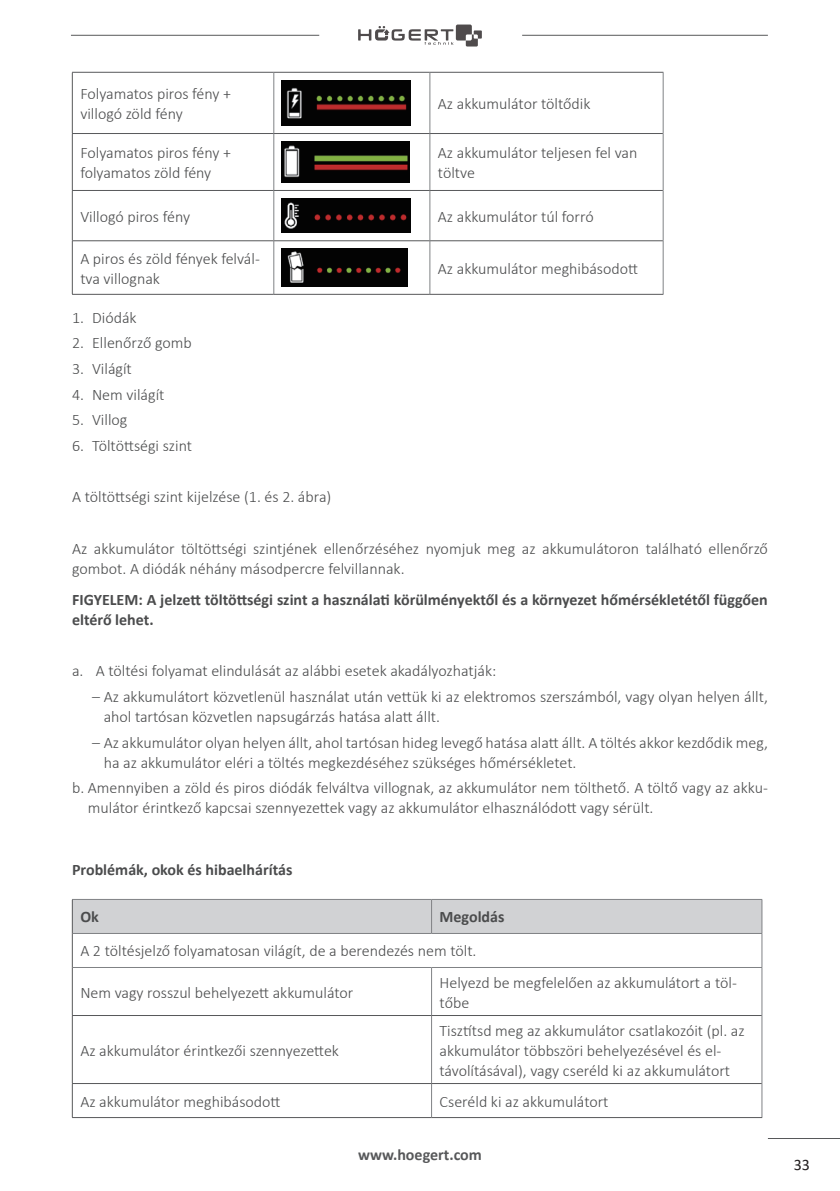
<style>
.page{position:relative;width:840px;height:1191px;background:#fff}
.page>*{position:absolute;margin:0;border:0;box-sizing:border-box;transform-origin:0 0}
.t1{font:300 16px/20px "Calibri";color:#4b4c4d}
.t2{font:700 16px/20px "Calibri";color:#4b4c4d}
.t3{font:700 16px "Calibri";color:#57585a}
.t4{font:16px "Calibri";color:#231f20}
</style>
<div class="page">
<hr style="left:767px;top:1138px;width:72px;height:1px;background:#57585a">
<hr style="left:522px;top:35px;width:245px;height:1px;background:#57585a">
<hr style="left:71px;top:35px;width:248px;height:1px;background:#57585a">
<svg style="left:358px;top:25px;width:123px;height:22px"></svg>
<hr style="left:72px;top:72px;width:202px;height:1px;background:#57585a">
<hr style="left:72px;top:73px;width:1px;height:60px;background:#57585a">
<hr style="left:274px;top:72px;width:155px;height:1px;background:#57585a">
<hr style="left:429px;top:72px;width:234px;height:1px;background:#57585a">
<hr style="left:72px;top:133px;width:202px;height:1px;background:#57585a">
<hr style="left:72px;top:134px;width:1px;height:56px;background:#57585a">
<hr style="left:274px;top:133px;width:155px;height:1px;background:#57585a">
<hr style="left:429px;top:133px;width:233px;height:1px;background:#57585a">
<hr style="left:72px;top:190px;width:202px;height:1px;background:#57585a">
<hr style="left:72px;top:191px;width:1px;height:49px;background:#57585a">
<hr style="left:274px;top:190px;width:155px;height:1px;background:#57585a">
<hr style="left:429px;top:190px;width:233px;height:1px;background:#57585a">
<hr style="left:72px;top:240px;width:202px;height:1px;background:#57585a">
<hr style="left:72px;top:241px;width:1px;height:53px;background:#57585a">
<hr style="left:274px;top:240px;width:155px;height:1px;background:#57585a">
<hr style="left:429px;top:240px;width:233px;height:1px;background:#57585a">
<hr style="left:72px;top:294px;width:202px;height:1px;background:#57585a">
<hr style="left:274px;top:294px;width:155px;height:1px;background:#57585a">
<hr style="left:429px;top:294px;width:234px;height:1px;background:#57585a">
<hr style="left:273px;top:73px;width:1px;height:60px;background:#808285">
<hr style="left:429px;top:73px;width:1px;height:60px;background:#808285">
<hr style="left:662px;top:73px;width:1px;height:60px;background:#808285">
<hr style="left:273px;top:134px;width:1px;height:56px;background:#808285">
<hr style="left:429px;top:134px;width:1px;height:56px;background:#808285">
<hr style="left:662px;top:133px;width:1px;height:57px;background:#808285">
<hr style="left:273px;top:191px;width:1px;height:49px;background:#808285">
<hr style="left:429px;top:191px;width:1px;height:49px;background:#808285">
<hr style="left:662px;top:190px;width:1px;height:51px;background:#808285">
<hr style="left:273px;top:241px;width:1px;height:53px;background:#808285">
<hr style="left:429px;top:241px;width:1px;height:53px;background:#808285">
<hr style="left:662px;top:241px;width:1px;height:53px;background:#808285">
<img style="left:282px;top:80px;width:128px;height:45px">
<img style="left:282px;top:141px;width:127px;height:41px">
<img style="left:282px;top:198px;width:128px;height:35px">
<img style="left:282px;top:249px;width:125px;height:37px">
<div style="left:73px;top:900px;width:688px;height:33px;background:#d1d2d4"></div>
<hr style="left:72px;top:899px;width:359px;height:1px;background:#808285">
<hr style="left:431px;top:899px;width:330px;height:1px;background:#808285">
<hr style="left:431px;top:899px;width:1px;height:34px;background:#808285">
<hr style="left:761px;top:899px;width:1px;height:34px;background:#808285">
<hr style="left:72px;top:933px;width:359px;height:1px;background:#808285">
<hr style="left:431px;top:933px;width:330px;height:1px;background:#808285">
<hr style="left:761px;top:933px;width:1px;height:34px;background:#808285">
<hr style="left:72px;top:967px;width:359px;height:1px;background:#808285">
<hr style="left:431px;top:967px;width:330px;height:1px;background:#808285">
<hr style="left:431px;top:967px;width:1px;height:48px;background:#808285">
<hr style="left:761px;top:967px;width:1px;height:48px;background:#808285">
<hr style="left:431px;top:1015px;width:1px;height:68px;background:#808285">
<hr style="left:761px;top:1015px;width:1px;height:68px;background:#808285">
<hr style="left:431px;top:1083px;width:1px;height:34px;background:#808285">
<hr style="left:761px;top:1083px;width:1px;height:34px;background:#808285">
<hr style="left:72px;top:899px;width:1px;height:34px;background:#57585a">
<hr style="left:72px;top:933px;width:1px;height:34px;background:#57585a">
<hr style="left:72px;top:967px;width:1px;height:48px;background:#57585a">
<hr style="left:72px;top:1015px;width:359px;height:1px;background:#57585a">
<hr style="left:72px;top:1015px;width:1px;height:68px;background:#57585a">
<hr style="left:431px;top:1015px;width:330px;height:1px;background:#57585a">
<hr style="left:72px;top:1083px;width:359px;height:1px;background:#57585a">
<hr style="left:72px;top:1083px;width:1px;height:34px;background:#57585a">
<hr style="left:431px;top:1083px;width:330px;height:1px;background:#57585a">
<hr style="left:72px;top:1117px;width:359px;height:1px;background:#57585a">
<hr style="left:431px;top:1117px;width:330px;height:1px;background:#57585a">
<p class="t1" style="left:80px;top:83px;width:152px">Folyamatos piros fény + villogó zöld fény</p>
<p class="t1" style="left:437px;top:93px;width:154px">Az akkumulátor töltődik</p>
<p class="t1" style="left:80px;top:142px;width:152px">Folyamatos piros fény + folyamatos zöld fény</p>
<p class="t1" style="left:437px;top:142px;width:201px">Az akkumulátor teljesen fel van töltve</p>
<p class="t1" style="left:80px;top:206px;width:111px">Villogó piros fény</p>
<p class="t1" style="left:437px;top:206px;width:157px">Az akkumulátor túl forró</p>
<p class="t1" style="left:80px;top:248px;width:181px">A piros és zöld fények felvál&shy;tva villognak</p>
<p class="t1" style="left:437px;top:258px;width:202px">Az akkumulátor meghibásodott</p>
<p class="t1" style="left:72px;top:307px;width:66px">1. Diódák</p>
<p class="t1" style="left:72px;top:333px;width:121px">2. Ellenőrző gomb</p>
<p class="t1" style="left:72px;top:358px;width:61px">3. Világít</p>
<p class="t1" style="left:72px;top:384px;width:94px">4. Nem világít</p>
<p class="t1" style="left:72px;top:410px;width:57px">5. Villog</p>
<p class="t1" style="left:72px;top:435px;width:121px">6. Töltöttségi szint</p>
<p class="t1" style="left:72px;top:487px;width:261px">A töltöttségi szint kijelzése (1. és 2. ábra)</p>
<p class="t1" style="left:72px;top:538px;width:697px">Az akkumulátor töltöttségi szintjének ellenőrzéséhez nyomjuk meg az akkumulátoron található ellenőrző gombot. A diódák néhány másodpercre felvillannak.</p>
<p class="t2" style="left:72px;top:589px;width:697px">FIGYELEM: A jelzett töltöttségi szint a használati körülményektől és a környezet hőmérsékletétől függően eltérő lehet.</p>
<p class="t1" style="left:72px;top:661px;width:425px">a. A töltési folyamat elindulását az alábbi esetek akadályozhatják:</p>
<p class="t1" style="left:104px;top:686px;width:665px;text-indent:-12px">– Az akkumulátort közvetlenül használat után vettük ki az elektromos szerszámból, vagy olyan helyen állt, ahol tartósan közvetlen napsugárzás hatása alatt állt.</p>
<p class="t1" style="left:104px;top:732px;width:665px;text-indent:-12px">– Az akkumulátor olyan helyen állt, ahol tartósan hideg levegő hatása alatt állt. A töltés akkor kezdődik meg, ha az akkumulátor eléri a töltés megkezdéséhez szükséges hőmérsékletet.</p>
<p class="t1" style="left:88px;top:778px;width:681px;text-indent:-16px">b. Amennyiben a zöld és piros diódák felváltva villognak, az akkumulátor nem tölthető. A töltő vagy az akku&shy;mulátor érintkező kapcsai szennyezettek vagy az akkumulátor elhasználódott vagy sérült.</p>
<p class="t2" style="left:72px;top:859px;width:222px">Problémák, okok és hibaelhárítás</p>
<p class="t2" style="left:80px;top:906px;width:20px">Ok</p>
<p class="t2" style="left:439px;top:906px;width:66px">Megoldás</p>
<p class="t1" style="left:80px;top:941px;width:397px">A 2 töltésjelző folyamatosan világít, de a berendezés nem tölt.</p>
<p class="t1" style="left:80px;top:982px;width:274px">Nem vagy rosszul behelyezett akkumulátor</p>
<p class="t1" style="left:439px;top:972px;width:298px">Helyezd be megfelelően az akkumulátort a töl&shy;tőbe</p>
<p class="t1" style="left:80px;top:1040px;width:260px">Az akkumulátor érintkezői szennyezettek</p>
<p class="t1" style="left:439px;top:1020px;width:306px">Tisztítsd meg az akkumulátor csatlakozóit (pl. az akkumulátor többszöri behelyezésével és el&shy;távolításával), vagy cseréld ki az akkumulátort</p>
<p class="t1" style="left:80px;top:1091px;width:202px">Az akkumulátor meghibásodott</p>
<p class="t1" style="left:439px;top:1091px;width:170px">Cseréld ki az akkumulátort</p>
<p class="t3" style="left:358px;top:1144px;width:125px">www.hoegert.com</p>
<p class="t4" style="left:793px;top:1153px;width:18px">33</p>
</div>
